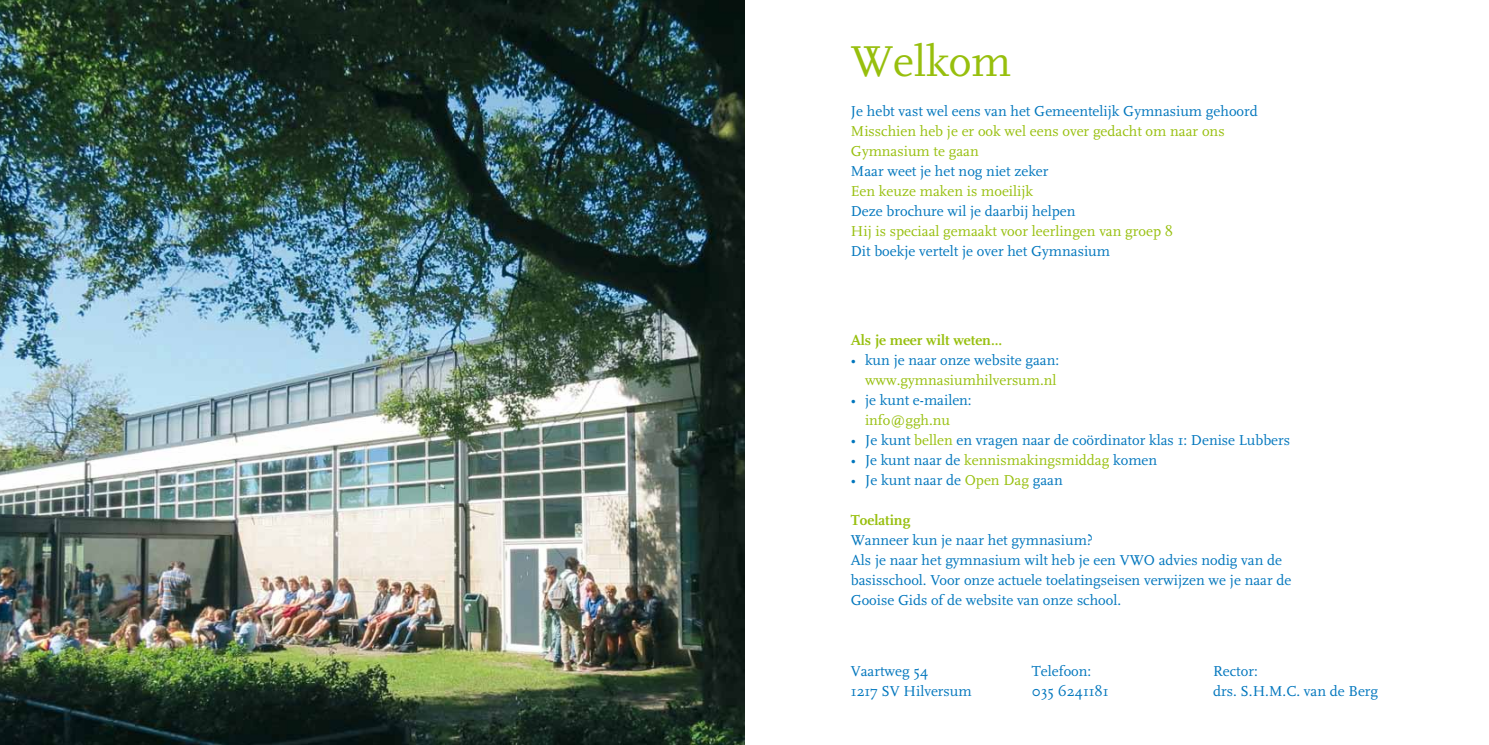
<style>
.page{position:relative;width:1489px;height:745px;background:#fff}
.page>*{position:absolute;margin:0;border:0;box-sizing:border-box;transform-origin:0 0}
.t1{font:45px "Scala";color:#97bf0d}
.t2{font:15px/20px "Scala";color:#0076bd}
.t3{font:15px/20px "Scala";color:#97bf0d}
.t4{font:700 15px "Scala";color:#97bf0d}
.s1{color:#97bf0d}
.s2{color:#0076bd}
</style>
<div class="page">
<img style="left:0;top:0;width:744px;height:744px">
<h1 class="t1" style="left:850px;top:37px;width:162px">Welkom</h1>
<p class="t2" style="left:850px;top:101px;width:408px">Je hebt vast wel eens van het Gemeentelijk Gymnasium gehoord</p>
<p class="t3" style="left:850px;top:121px;width:375px">Misschien heb je er ook wel eens over gedacht om naar ons<br>Gymnasium te gaan</p>
<p class="t2" style="left:850px;top:161px;width:199px">Maar weet je het nog niet zeker</p>
<p class="t3" style="left:850px;top:181px;width:184px">Een keuze maken is moeilijk</p>
<p class="t2" style="left:850px;top:201px;width:226px">Deze brochure wil je daarbij helpen</p>
<p class="t3" style="left:850px;top:221px;width:324px">Hij is speciaal gemaakt voor leerlingen van groep 8</p>
<p class="t2" style="left:850px;top:241px;width:261px">Dit boekje vertelt je over het Gymnasium</p>
<p class="t4" style="left:850px;top:331px;width:153px">Als je meer wilt weten...</p>
<p class="t2" style="left:850px;top:350px;width:210px">• kun je naar onze website gaan:</p>
<p class="t3" style="left:865px;top:370px;width:193px">www.gymnasiumhilversum.nl</p>
<p class="t2" style="left:850px;top:390px;width:122px">• je kunt e-mailen:</p>
<p class="t3" style="left:865px;top:410px;width:87px">info@ggh.nu</p>
<p class="t2" style="left:850px;top:430px;width:441px">• Je kunt <span class="s1">bellen</span> en vragen naar de coördinator klas 1: Denise Lubbers</p>
<p class="t3" style="left:850px;top:450px;width:308px"><span class="s2">• Je kunt naar de</span> kennismakingsmiddag <span class="s2">komen</span></p>
<p class="t2" style="left:850px;top:470px;width:213px">• Je kunt naar de <span class="s1">Open Dag</span> gaan</p>
<p class="t4" style="left:850px;top:511px;width:61px">Toelating</p>
<p class="t2" style="left:850px;top:530px;width:442px">Wanneer kun je naar het gymnasium?<br>Als je naar het gymnasium wilt heb je een VWO advies nodig van de basisschool. Voor onze actuele toelatingseisen verwijzen we je naar de Gooise Gids of de website van onze school.</p>
<p class="t2" style="left:850px;top:660px;width:122px">Vaartweg 54<br>1217 SV Hilversum</p>
<p class="t2" style="left:1031px;top:660px;width:78px">Telefoon:<br>035 6241181</p>
<p class="t2" style="left:1212px;top:660px;width:167px">Rector:<br>drs. S.H.M.C. van de Berg</p>
</div>
